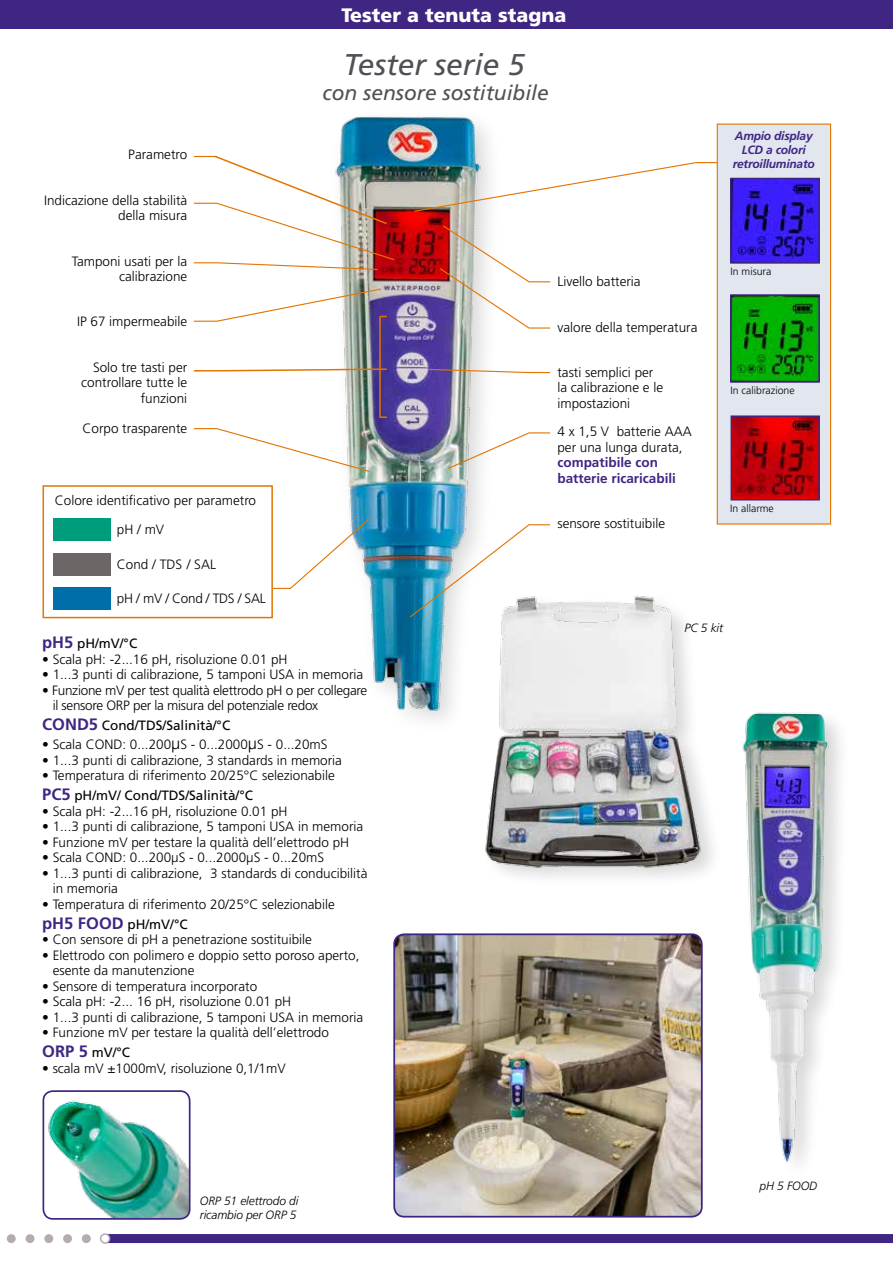
<style>
.page{position:relative;width:893px;height:1263px;background:#fff}
.page>*{position:absolute;margin:0;border:0;box-sizing:border-box;transform-origin:0 0}
.t1{font:italic 30px "Frutiger LT Std";color:#505156}
.t2{font:italic 21px "Frutiger LT Std";color:#505156}
.t3{font:900 19.5px "Frutiger LT Std";color:#fff}
.t4{font:300 13.5px/15.6px "Frutiger LT Std";color:#000}
.t5{font:300 13.5px/15.6px "Frutiger LT Std";letter-spacing:-.02em;color:#000}
.t6{font:13.5px "Frutiger LT Std";color:#000}
.t7{font:700 13.5px/15.5px "Frutiger LT Std";color:#402683}
.t8{font:italic 300 12px/14.4px "Frutiger LT Std";letter-spacing:-.01em;color:#000}
.t9{font:italic 700 12px/13.8px "Frutiger LT Std";letter-spacing:-.02em;color:#402683;text-align:center}
.t10{font:300 10.5px "Frutiger LT Std";color:#000}
.s1{font-weight:700;font-size:16.5px;color:#402683}
.s2{font-size:16.5px}
.s3{font-weight:400}
</style>
<div class="page">
<div style="left:717px;top:124px;width:114px;height:401px;background:#e1e6ef;border:1px solid #e27500"></div>
<img style="left:733px;top:181px;width:84px;height:80px">
<div style="left:730px;top:178px;width:90px;height:86px;border:2px solid #402683"></div>
<img style="left:733px;top:297px;width:84px;height:83px">
<div style="left:730px;top:294px;width:90px;height:89px;border:2px solid #402683"></div>
<img style="left:733px;top:418px;width:84px;height:79px">
<div style="left:730px;top:415px;width:90px;height:85px;border:2px solid #402683"></div>
<div style="left:0;top:0;width:893px;height:29px;background:#402683"></div>
<div style="left:82px;top:1234px;width:9px;height:9px;background:#b5abb3;border-radius:50%"></div>
<div style="left:63px;top:1234px;width:9px;height:9px;background:#b5abb3;border-radius:50%"></div>
<div style="left:44px;top:1234px;width:9px;height:9px;background:#b5abb3;border-radius:50%"></div>
<div style="left:26px;top:1234px;width:8px;height:9px;background:#b5abb3;border-radius:50%"></div>
<div style="left:7px;top:1234px;width:9px;height:9px;background:#b5abb3;border-radius:50%"></div>
<div style="left:105px;top:1234px;width:788px;height:9px;background:#402683"></div>
<div style="left:101px;top:1234px;width:9px;height:9px;background:#fff;border-radius:50%"></div>
<div style="left:100px;top:1233px;width:10px;height:11px;border:2px solid #b5abb3;border-radius:50%"></div>
<img style="left:340px;top:116px;width:149px;height:604px">
<img style="left:742px;top:712px;width:96px;height:451px">
<div style="left:483px;top:592px;width:241px;height:296px;background:#000;opacity:.15"></div>
<img style="left:480px;top:592px;width:226px;height:280px">
<img style="left:43px;top:1093px;width:145px;height:125px">
<div style="left:43px;top:1090px;width:148px;height:130px;border:2px solid #402683;border-radius:10px"></div>
<div style="left:54px;top:518px;width:57px;height:22px;background:#009d7c"></div>
<div style="left:54px;top:553px;width:57px;height:22px;background:#6c6766"></div>
<div style="left:54px;top:587px;width:57px;height:22px;background:#006fa9"></div>
<div style="left:43px;top:485px;width:230px;height:133px;border:2px solid #e27500"></div>
<hr style="left:379px;top:316px;width:2px;height:102px;background:#e27500">
<svg style="left:193px;top:368px;width:195px;height:4px"></svg>
<svg style="left:380px;top:416px;width:7px;height:2px"></svg>
<svg style="left:413px;top:161px;width:305px;height:51px"></svg>
<svg style="left:439px;top:224px;width:112px;height:105px"></svg>
<svg style="left:427px;top:368px;width:124px;height:6px"></svg>
<svg style="left:447px;top:432px;width:104px;height:38px"></svg>
<img style="left:409px;top:524px;width:142px;height:94px">
<svg style="left:193px;top:288px;width:194px;height:34px"></svg>
<svg style="left:272px;top:517px;width:99px;height:72px"></svg>
<svg style="left:193px;top:427px;width:178px;height:46px"></svg>
<svg style="left:193px;top:154px;width:203px;height:117px"></svg>
<img style="left:394px;top:936px;width:308px;height:281px">
<div style="left:393px;top:933px;width:310px;height:284px;border:2px solid #402683;border-radius:10px"></div>
<h3 class="t3" style="left:341px;top:3px;width:227px">Tester a tenuta stagna</h3>
<h1 class="t1" style="left:343px;top:47px;width:183px">Tester serie 5</h1>
<h2 class="t2" style="left:322px;top:80px;width:228px">con sensore sostituibile</h2>
<p class="t4" style="left:128px;top:147px;width:60px">Parametro</p>
<p class="t4" style="left:44px;top:193px;width:145px;text-align:right">Indicazione della stabilità della misura</p>
<p class="t4" style="left:72px;top:253px;width:117px;text-align:right">Tamponi usati per la calibrazione</p>
<p class="t4" style="left:77px;top:314px;width:112px">IP 67 impermeabile</p>
<p class="t4" style="left:81px;top:359px;width:108px;text-align:right">Solo tre tasti per controllare tutte le funzioni</p>
<p class="t4" style="left:83px;top:421px;width:106px">Corpo trasparente</p>
<p class="t4" style="left:55px;top:493px;width:203px">Colore identificativo per parametro</p>
<p class="t4" style="left:117px;top:522px;width:49px">pH / mV</p>
<p class="t4" style="left:117px;top:556px;width:101px">Cond / TDS / SAL</p>
<p class="t5" style="left:117px;top:591px;width:150px">pH / mV / Cond / TDS / SAL</p>
<p class="t6" style="left:42px;top:636px;width:97px"><span class="s1">pH5</span> pH/mV/°C</p>
<p class="t4" style="left:42px;top:652px;width:247px">• Scala pH: -2...16 pH, risoluzione 0.01 pH</p>
<p class="t4" style="left:42px;top:667px;width:323px">• 1...3 punti di calibrazione, 5 tamponi USA in memoria</p>
<p class="t5" style="left:53px;top:683px;width:316px;text-indent:-11px">• Funzione mV per test qualità elettrodo pH o per collegare il sensore ORP per la misura del potenziale redox</p>
<p class="t6" style="left:42px;top:718px;width:190px"><span class="s1">COND5</span> Cond/TDS/Salinità/°C</p>
<p class="t4" style="left:42px;top:737px;width:287px">• Scala COND: 0...200<span class="s2">μ</span>S - 0...2000<span class="s2">μ</span>S - 0...20mS</p>
<p class="t4" style="left:42px;top:752px;width:301px">• 1...3 punti di calibrazione, 3 standards in memoria</p>
<p class="t4" style="left:42px;top:766px;width:294px;line-height:19.8px">• Temperatura di riferimento 20/25°C selezionabile<br><span class="s1">PC5</span> <span class="s3">pH/mV/ Cond/TDS/Salinità/°C</span></p>
<p class="t4" style="left:42px;top:803px;width:247px">• Scala pH: -2...16 pH, risoluzione 0.01 pH</p>
<p class="t4" style="left:42px;top:819px;width:323px">• 1...3 punti di calibrazione, 5 tamponi USA in memoria</p>
<p class="t4" style="left:42px;top:834px;width:309px">• Funzione mV per testare la qualità dell’elettrodo pH</p>
<p class="t4" style="left:42px;top:850px;width:284px">• Scala COND: 0...200μS - 0...2000μS - 0...20mS</p>
<p class="t4" style="left:53px;top:865px;width:316px;text-indent:-11px">• 1...3 punti di calibrazione, 3 standards di conducibilità in memoria</p>
<p class="t4" style="left:42px;top:894px;width:294px;line-height:19.8px">• Temperatura di riferimento 20/25°C selezionabile <span class="s1">pH5 FOOD</span> <span class="s3">pH/mV/°C</span></p>
<p class="t4" style="left:42px;top:932px;width:271px">• Con sensore di pH a penetrazione sostituibile</p>
<p class="t4" style="left:53px;top:947px;width:308px;text-indent:-11px">• Elettrodo con polimero e doppio setto poroso aperto, esente da manutenzione</p>
<p class="t4" style="left:42px;top:978px;width:217px">• Sensore di temperatura incorporato</p>
<p class="t4" style="left:42px;top:994px;width:251px">• Scala pH: -2... 16 pH, risoluzione 0.01 pH</p>
<p class="t4" style="left:42px;top:1009px;width:323px">• 1...3 punti di calibrazione, 5 tamponi USA in memoria</p>
<p class="t4" style="left:42px;top:1023px;width:288px;line-height:19.8px">• Funzione mV per testare la qualità dell’elettrodo<br><span class="s1">ORP 5</span> <span class="s3">mV/°C</span></p>
<p class="t4" style="left:42px;top:1060px;width:245px">• scala mV ±1000mV, risoluzione 0,1/1mV</p>
<p class="t9" style="left:733px;top:129px;width:83px">Ampio display<br>LCD a colori retroilluminato</p>
<p class="t4" style="left:557px;top:274px;width:85px">Livello batteria</p>
<p class="t4" style="left:557px;top:319px;width:141px">valore della temperatura</p>
<p class="t4" style="left:557px;top:365px;width:107px">tasti semplici per la calibrazione e le impostazioni</p>
<p class="t4" style="left:557px;top:424px;width:136px">4 x 1,5 V batterie AAA per una lunga durata,</p>
<p class="t7" style="left:557px;top:455px;width:120px">compatibile con batterie ricaricabili</p>
<p class="t4" style="left:557px;top:516px;width:109px">sensore sostituibile</p>
<p class="t10" style="left:730px;top:266px;width:42px">In misura</p>
<p class="t10" style="left:730px;top:384px;width:66px">In calibrazione</p>
<p class="t10" style="left:730px;top:502px;width:45px">In allarme</p>
<p class="t8" style="left:685px;top:621px;width:40px">PC 5 kit</p>
<p class="t8" style="left:200px;top:1194px;width:100px">ORP 51 elettrodo di ricambio per ORP 5</p>
<p class="t8" style="left:760px;top:1179px;width:59px">pH 5 FOOD</p>
</div>
